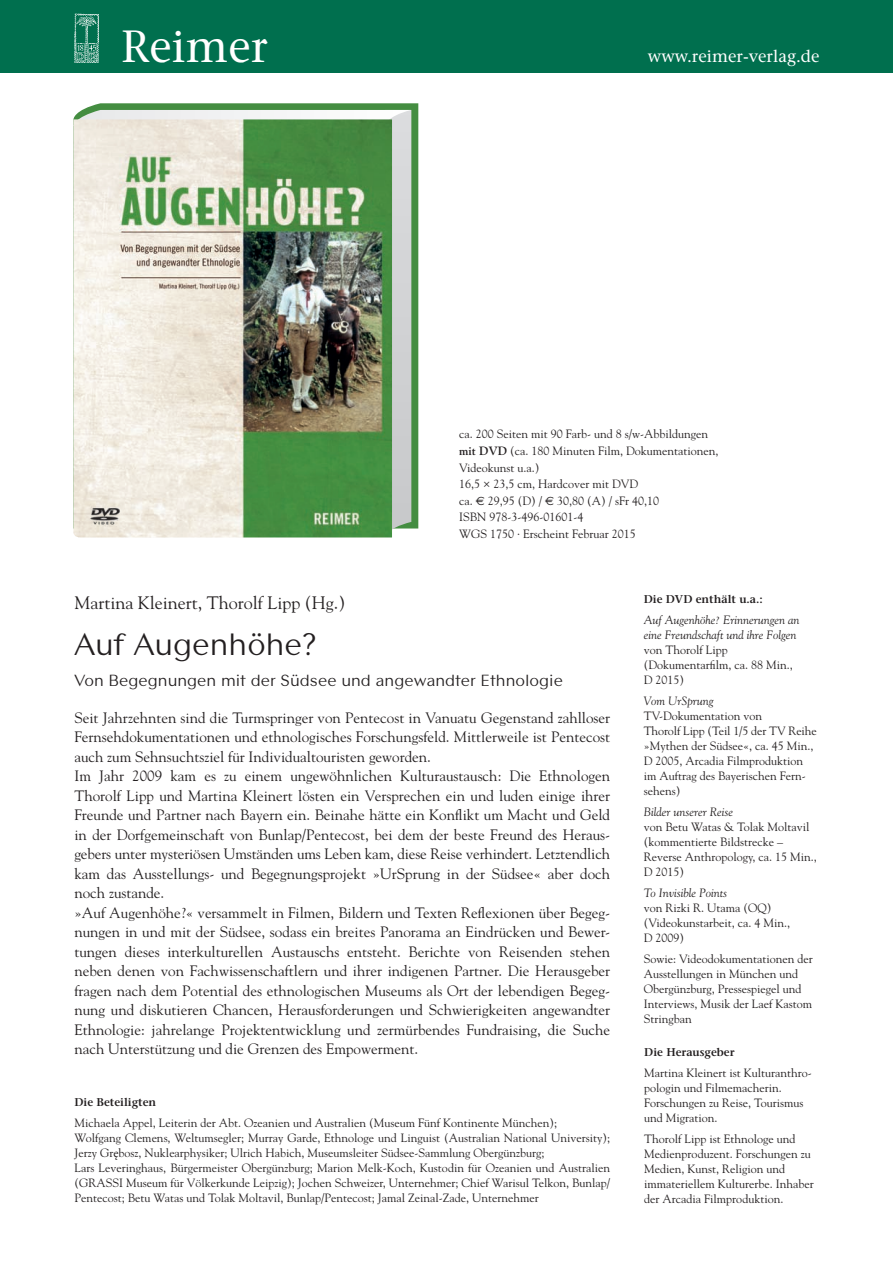
<style>
.page{position:relative;width:893px;height:1263px;background:#fff}
.page>*{position:absolute;margin:0;border:0;box-sizing:border-box;transform-origin:0 0}
.t1{font:500 45px "Stone Serif Std";color:#fff}
.t2{font:31.5px "Contax Sans 55";color:#231f20}
.t3{font:18px "Goudy";color:#231f20}
.t4{font:500 16.95px "Stone Serif Std";color:#fff}
.t5{font:16.5px "Contax Sans 55";color:#231f20}
.t6{font:15px/19.5px "Goudy";color:#231f20}
.t7{font:12px/15px "Goudy";color:#231f20}
.t8{font:italic 12px/15px "Goudy";color:#231f20}
.t9{font:600 11.25px "Stone Serif Std";color:#231f20}
.s1{font-weight:700}
.s2{font-family:"Euro Sans"}
.s3{font-family:"Minion Pro"}
</style>
<div class="page">
<div style="left:0;top:0;width:893px;height:72px;background:#006f4e"></div>
<img style="left:74px;top:14px;width:25px;height:49px">
<svg style="left:82px;top:103px;width:336px;height:425px;background:#4e924b"></svg>
<svg style="left:73px;top:110px;width:338px;height:420px"></svg>
<img style="left:73px;top:119px;width:319px;height:418px">
<h1 class="t1" style="left:121px;top:19px;width:148px">Reimer</h1>
<h3 class="t4" style="left:648px;top:46px;width:173px">www.reimer-verlag.de</h3>
<p class="t7" style="left:459px;top:426px;width:261px;line-height:16.5px">ca. 200 Seiten mit 90 Farb- und 8 s/w-Abbildungen <span class="s1">mit DVD</span> (ca. 180 Minuten Film, Dokumentationen, Videokunst u.a.)<br>16,5 × 23,5 cm, Hardcover mit DVD<br>ca. <span class="s2">€</span> 29,95 (D) / <span class="s2">€</span> 30,80 (A) / sFr 40,10<br>ISBN 978-3-496-01601-4<br>WGS 1750 · Erscheint Februar 2015</p>
<h3 class="t3" style="left:74px;top:591px;width:273px">Martina Kleinert, Thorolf Lipp (Hg.)</h3>
<h2 class="t2" style="left:74px;top:625px;width:244px">Auf Augenhöhe?</h2>
<h3 class="t5" style="left:74px;top:670px;width:490px">Von Begegnungen mit der Südsee und angewandter Ethnologie</h3>
<p class="t6" style="left:74px;top:707px;width:537px">Seit Jahrzehnten sind die Turmspringer von Pentecost in Vanuatu Gegenstand zahlloser Fernsehdokumentationen und ethnologisches Forschungsfeld. Mittlerweile ist Pentecost auch zum Sehnsuchtsziel für Individualtouristen geworden.<br>Im Jahr 2009 kam es zu einem ungewöhnlichen Kulturaustausch: Die Ethnologen Thorolf Lipp und Martina Kleinert lösten ein Versprechen ein und luden einige ihrer Freunde und Partner nach Bayern ein. Beinahe hätte ein Konflikt um Macht und Geld in der Dorfgemeinschaft von Bunlap/Pentecost, bei dem der beste Freund des Heraus&shy;gebers unter mysteriösen Umständen ums Leben kam, diese Reise verhindert. Letztendlich kam das Ausstellungs- und Begegnungsprojekt »UrSprung in der Südsee« aber doch noch zustande.<br>»Auf Augenhöhe?« versammelt in Filmen, Bildern und Texten Reflexionen über Begeg&shy;nungen in und mit der Südsee, sodass ein breites Panorama an Eindrücken und Bewer&shy;tungen dieses interkulturellen Austauschs entsteht. Berichte von Reisenden stehen neben denen von Fachwissenschaftlern und ihrer indigenen Partner. Die Herausgeber fragen nach dem Potential des ethnologischen Museums als Ort der lebendigen Begeg&shy;nung und diskutieren Chancen, Herausforderungen und Schwierigkeiten angewandter Ethnologie: jahrelange Projektentwicklung und zermürbendes Fundraising, die Suche nach Unterstützung und die Grenzen des Empowerment.</p>
<p class="t9" style="left:74px;top:1095px;width:83px">Die Beteiligten</p>
<p class="t7" style="left:74px;top:1115px;width:537px">Michaela Appel, Leiterin der Abt. Ozeanien und Australien (Museum Fünf Kontinente München);<br>Wolfgang Clemens, Weltumsegler; Murray Garde, Ethnologe und Linguist (Australian National University); Jerzy Gr<span class="s3">ę</span>bosz, Nuklearphysiker; Ulrich Habich, Museumsleiter Südsee-Sammlung Obergünzburg;<br>Lars Leveringhaus, Bürgermeister Obergünzburg; Marion Melk-Koch, Kustodin für Ozeanien und Australien (GRASSI Museum für Völkerkunde Leipzig); Jochen Schweizer, Unternehmer; Chief Warisul Telkon, Bunlap/ Pentecost; Betu Watas und Tolak Moltavil, Bunlap/Pentecost; Jamal Zeinal-Zade, Unternehmer</p>
<p class="t9" style="left:644px;top:592px;width:121px">Die DVD enthält u.a.:</p>
<p class="t8" style="left:644px;top:612px;width:157px">Auf Augenhöhe? Erinnerungen an eine Freundschaft und ihre Folgen</p>
<p class="t7" style="left:644px;top:642px;width:150px">von Thorolf Lipp (Dokumentarfilm, ca. 88 Min.,<br>D 2015)</p>
<p class="t8" style="left:644px;top:693px;width:71px">Vom UrSprung</p>
<p class="t7" style="left:644px;top:708px;width:175px">TV-Dokumentation von<br>Thorolf Lipp (Teil 1/5 der TV Reihe »Mythen der Südsee«, ca. 45 Min.,<br>D 2005, Arcadia Filmproduktion im Auftrag des Bayerischen Fern&shy;sehens)</p>
<p class="t8" style="left:644px;top:804px;width:91px">Bilder unserer Reise</p>
<p class="t7" style="left:644px;top:819px;width:175px">von Betu Watas &amp; Tolak Moltavil (kommentierte Bildstrecke –<br>Reverse Anthropology, ca. 15 Min.,<br>D 2015)</p>
<p class="t8" style="left:644px;top:885px;width:85px">To Invisible Points</p>
<p class="t7" style="left:644px;top:900px;width:148px">von Rizki R. Utama (OQ) (Videokunstarbeit, ca. 4 Min.,<br>D 2009)</p>
<p class="t7" style="left:644px;top:951px;width:171px">Sowie: Videodokumentationen der<br>Ausstellungen in München und<br>Obergünzburg, Pressespiegel und<br>Interviews, Musik der Laef Kastom<br>Stringban</p>
<p class="t9" style="left:644px;top:1045px;width:92px">Die Herausgeber</p>
<p class="t7" style="left:644px;top:1065px;width:169px">Martina Kleinert ist Kulturanthro&shy;pologin und Filmemacherin.<br>Forschungen zu Reise, Tourismus und Migration.</p>
<p class="t7" style="left:644px;top:1131px;width:171px">Thorolf Lipp ist Ethnologe und<br>Medienproduzent. Forschungen zu<br>Medien, Kunst, Religion und immateriellem Kulturerbe. Inhaber der Arcadia Filmproduktion.</p>
</div>
